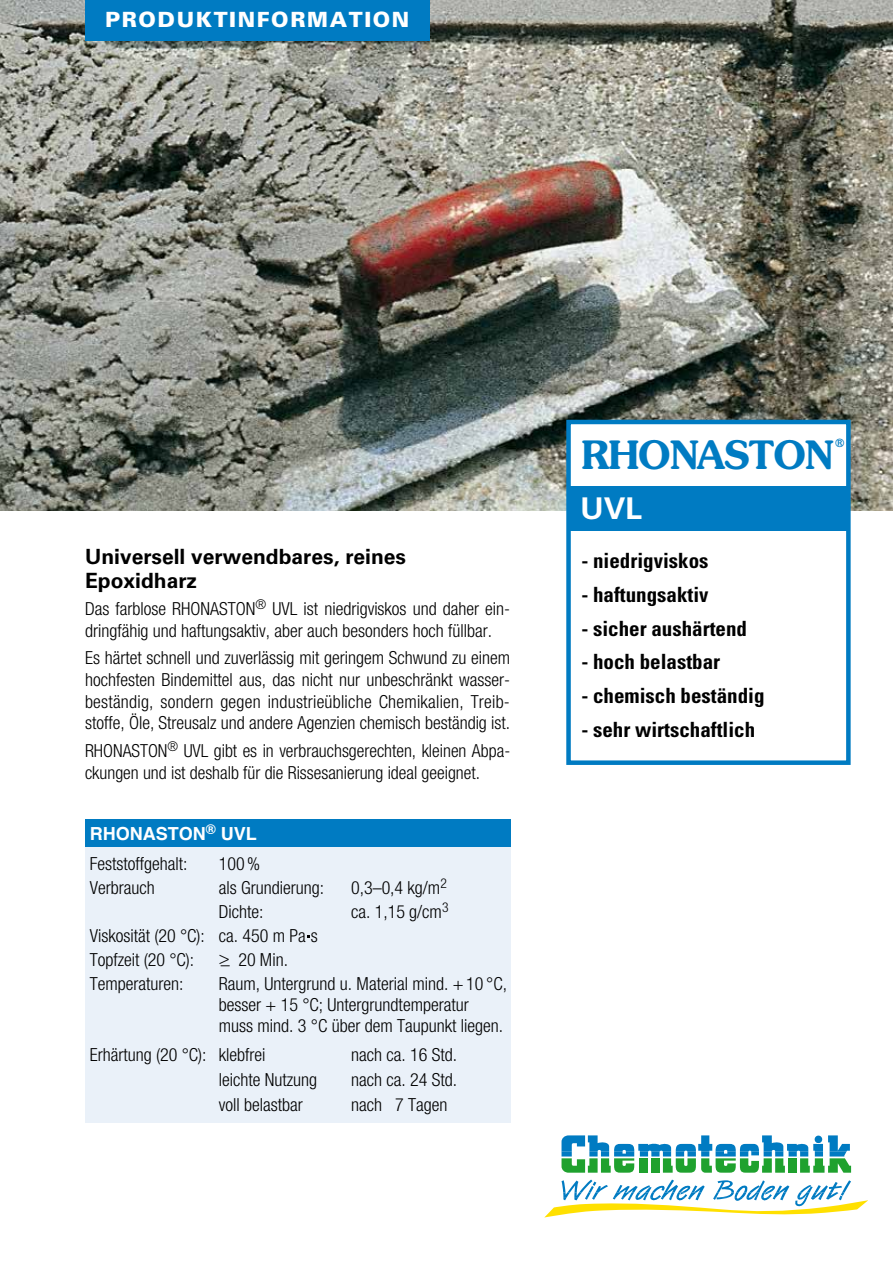
<style>
.page{position:relative;width:893px;height:1263px;background:#fff}
.page>*{position:absolute;margin:0;border:0;box-sizing:border-box;transform-origin:0 0}
.t1{font:600 39px "Souvenir LT";letter-spacing:-.03em;color:#007bc2}
.t2{font:700 30px "Univers LT";color:#fff}
.t3{font:700 condensed 21px "Univers LT";color:#000}
.t4{font:700 21px/23.7px "Univers LT";color:#000}
.t5{font:900 21px "Univers LT";letter-spacing:.075em;color:#fff}
.t6{font:300 condensed 18px/21.6px "Helvetica Neue";color:#000}
.t7{font:700 18px "Helvetica";color:#fff}
.t8{font:600 11.25px "Souvenir LT";color:#007bc2}
.s1{color:#eaf1f9}
</style>
<div class="page">
<img style="left:0;top:0;width:893px;height:510px">
<svg style="left:561px;top:1135px;width:290px;height:38px"></svg>
<svg style="left:545px;top:1179px;width:322px;height:38px"></svg>
<div style="left:85px;top:0;width:344px;height:40px;background:#007bc2"></div>
<div style="left:85px;top:819px;width:426px;height:304px;background:#eaf1f9"></div>
<div style="left:85px;top:819px;width:426px;height:28px;background:#007bc2"></div>
<div style="left:566px;top:420px;width:285px;height:345px;background:#fff;border:4px solid #007bc2"></div>
<div style="left:568px;top:486px;width:281px;height:45px;background:#007bc2"></div>
<p class="t5" style="left:105px;top:7px;width:306px">PRODUKTINFORMATION</p>
<p class="t4" style="left:85px;top:545px;width:322px">Universell verwendbares, reines<br>Epoxidharz</p>
<p class="t6" style="left:85px;top:598px;width:427px">Das farblose RHONASTON<sup>®</sup> UVL ist niedrigviskos und daher ein&shy;dringfähig und haftungsaktiv, aber auch besonders hoch füllbar.</p>
<p class="t6" style="left:85px;top:647px;width:427px;text-align:justify">Es härtet schnell und zuverlässig mit geringem Schwund zu einem hochfesten Bindemittel aus, das nicht nur unbeschränkt wasser&shy;beständig, sondern gegen industrieübliche Chemikalien, Treib&shy;stoffe, Öle, Streusalz und andere Agenzien chemisch beständig ist.</p>
<p class="t6" style="left:85px;top:740px;width:427px">RHONASTON<sup>®</sup> UVL gibt es in verbrauchsgerechten, kleinen Abpa&shy;ckungen und ist deshalb für die Rissesanierung ideal geeignet.</p>
<p class="t7" style="left:90px;top:819px;width:169px">RHONASTON<sup>®</sup> UVL</p>
<p class="t6" style="left:90px;top:853px;width:99px">Feststoffgehalt:</p>
<p class="t6" style="left:219px;top:853px;width:43px">100%</p>
<p class="t6" style="left:90px;top:877px;width:67px">Verbrauch</p>
<p class="t6" style="left:219px;top:877px;width:107px">als Grundierung:</p>
<p class="t6" style="left:351px;top:877px;width:97px">0,3–0,4 kg/m<sup>2</sup></p>
<p class="t6" style="left:219px;top:901px;width:46px">Dichte:</p>
<p class="t6" style="left:351px;top:901px;width:99px">ca. 1,15 g/cm<sup>3</sup></p>
<p class="t6" style="left:90px;top:924px;width:230px;line-height:24px">Viskosität (20 °C): ca. 450 m Pa s<br>Topfzeit (20 °C):</p>
<p class="t6" style="left:219px;top:949px;width:71px">&gt;_ 20 Min.</p>
<p class="t6" style="left:90px;top:973px;width:95px">Temperaturen:</p>
<p class="t6" style="left:219px;top:973px;width:290px;line-height:21px">Raum, Untergrund u. Material mind. +10 °C, besser + 15 °C; Untergrundtemperatur muss mind. 3 °C über dem Taupunkt liegen.</p>
<p class="t6" style="left:90px;top:1043px;width:177px">Erhärtung (20 °C): klebfrei</p>
<p class="t6" style="left:351px;top:1043px;width:107px">nach ca. 16 Std.</p>
<p class="t6" style="left:219px;top:1068px;width:100px">leichte Nutzung</p>
<p class="t6" style="left:351px;top:1068px;width:107px">nach ca. 24 Std.</p>
<p class="t6" style="left:219px;top:1094px;width:86px">voll belastbar</p>
<p class="t6" style="left:351px;top:1094px;width:98px">nach <span class="s1">0</span>7 Tagen</p>
<h1 class="t1" style="left:581px;top:431px;width:253px">RHONASTON</h1>
<p class="t8" style="left:835px;top:436px;width:11px">®</p>
<h2 class="t2" style="left:581px;top:491px;width:63px">UVL</h2>
<p class="t3" style="left:581px;top:548px;width:129px">- niedrigviskos</p>
<p class="t3" style="left:581px;top:582px;width:129px">- haftungsaktiv</p>
<p class="t3" style="left:581px;top:615px;width:167px">- sicher aushärtend</p>
<p class="t3" style="left:581px;top:649px;width:140px">- hoch belastbar</p>
<p class="t3" style="left:581px;top:683px;width:185px">- chemisch beständig</p>
<p class="t3" style="left:581px;top:717px;width:175px">- sehr wirtschaftlich</p>
</div>
